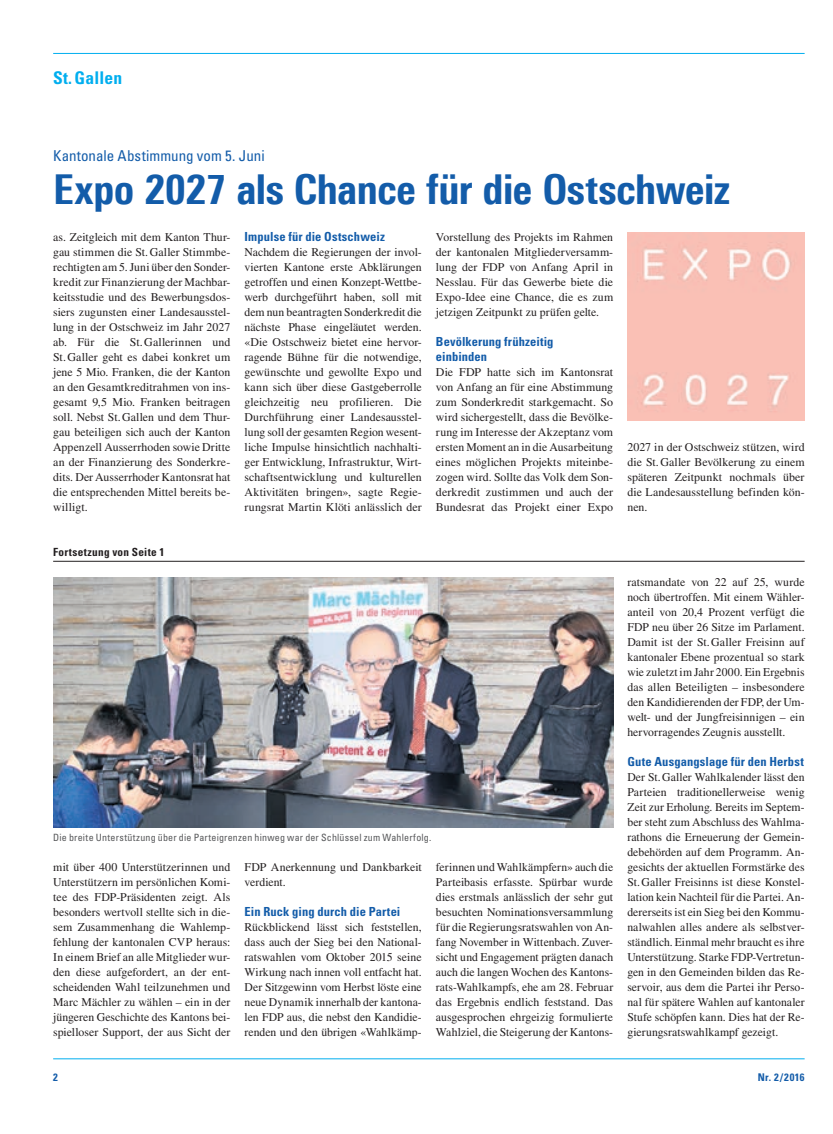
<style>
.page{position:relative;width:833px;height:1134px;background:#fff}
.page>*{position:absolute;margin:0;border:0;box-sizing:border-box;transform-origin:0 0}
.t1{font:800 41.25px "Linotype Univers 720 Cn";letter-spacing:-.01em;color:#135ca9}
.t2{font:700 condensed 17.5px "Univers LT Std";letter-spacing:.01em;color:#00aeef}
.t3{font:condensed 15px "Univers LT Std";color:#135ca9}
.t4{font:700 condensed 12.5px/15px "Univers LT Std";letter-spacing:.01em;color:#135ca9}
.t5{font:11.88px/15px "Times LT Std";color:#231f20;text-align:justify}
.t6{font:700 condensed 11.25px "Univers LT Std";letter-spacing:.03em;color:#231f20}
.t7{font:700 condensed 10.62px "Univers LT Std";letter-spacing:.05em;color:#135ca9}
.t8{font:condensed 10px "Univers LT Std";letter-spacing:.02em;color:#57585a}
</style>
<div class="page">
<hr style="left:53px;top:53px;width:751px;height:1px;background:#00aeef">
<hr style="left:53px;top:1058px;width:751px;height:1px;background:#00aeef">
<hr style="left:53px;top:561px;width:751px;height:1px;background:#231f20">
<img style="left:627px;top:233px;width:177px;height:188px">
<img style="left:53px;top:577px;width:560px;height:250px">
<h2 class="t2" style="left:53px;top:67px;width:70px">St.Gallen</h2>
<p class="t3" style="left:53px;top:147px;width:213px">Kantonale Abstimmung vom 5. Juni</p>
<h1 class="t1" style="left:53px;top:164px;width:678px">Expo 2027 als Chance für die Ostschweiz</h1>
<p class="t5" style="left:53px;top:229px;width:179px">as. Zeitgleich mit dem Kanton Thur&shy;gau stimmen die St.Galler Stimmbe&shy;rechtigten am 5. Juni über den Sonder&shy;kredit zur Finanzierung der Machbar&shy;keitsstudie und des Bewerbungsdos&shy;siers zugunsten einer Landesausstel&shy;lung in der Ostschweiz im Jahr 2027 ab. Für die St.Gallerinnen und St.Galler geht es dabei konkret um jene 5 Mio. Franken, die der Kanton an den Gesamtkreditrahmen von ins&shy;gesamt 9,5 Mio. Franken beitragen soll. Nebst St.Gallen und dem Thur&shy;gau beteiligen sich auch der Kanton Appenzell Ausserrhoden sowie Dritte an der Finanzierung des Sonderkre&shy;dits. Der Ausserrhoder Kantonsrat hat die entsprechenden Mittel bereits be&shy;willigt.</p>
<p class="t4" style="left:244px;top:229px;width:142px">Impulse für die Ostschweiz</p>
<p class="t5" style="left:436px;top:229px;width:179px">Vorstellung des Projekts im Rahmen der kantonalen Mitgliederversamm&shy;lung der FDP von Anfang April in Nesslau. Für das Gewerbe biete die Expo-Idee eine Chance, die es zum jetzigen Zeitpunkt zu prüfen gelte.</p>
<p class="t4" style="left:436px;top:333px;width:119px">Bevölkerung frühzeitig einbinden</p>
<p class="t5" style="left:436px;top:364px;width:179px">Die FDP hatte sich im Kantonsrat von Anfang an für eine Abstimmung zum Sonderkredit starkgemacht. So wird sichergestellt, dass die Bevölke&shy;rung im Interesse der Akzeptanz vom ersten Moment an in die Ausarbeitung eines möglichen Projekts miteinbe&shy;zogen wird. Sollte das Volk dem Son&shy;derkredit zustimmen und auch der Bundesrat das Projekt einer Expo</p>
<p class="t5" style="left:244px;top:244px;width:179px">Nachdem die Regierungen der invol&shy;vierten Kantone erste Abklärungen getroffen und einen Konzept-Wettbe&shy;werb durchgeführt haben, soll mit dem nun beantragten Sonderkredit die nächste Phase eingeläutet werden. «Die Ostschweiz bietet eine hervor&shy;ragende Bühne für die notwendige, gewünschte und gewollte Expo und kann sich über diese Gastgeberrolle gleichzeitig neu profilieren. Die Durchführung einer Landesausstel&shy;lung soll der gesamten Region wesent&shy;liche Impulse hinsichtlich nachhalti&shy;ger Entwicklung, Infrastruktur, Wirt&shy;schaftsentwicklung und kulturellen Aktivitäten bringen», sagte Regie&shy;rungsrat Martin Klöti anlässlich der</p>
<p class="t5" style="left:627px;top:439px;width:179px">2027 in der Ostschweiz stützen, wird die St.Galler Bevölkerung zu einem späteren Zeitpunkt nochmals über die Landesausstellung befinden kön&shy;nen.</p>
<p class="t6" style="left:53px;top:545px;width:113px">Fortsetzung von Seite 1</p>
<p class="t8" style="left:53px;top:831px;width:380px">Die breite Unterstützung über die Parteigrenzen hinweg war der Schlüssel zum Wahlerfolg.</p>
<p class="t5" style="left:53px;top:859px;width:179px">mit über 400 Unterstützerinnen und Unterstützern im persönlichen Komi&shy;tee des FDP-Präsidenten zeigt. Als besonders wertvoll stellte sich in die&shy;sem Zusammenhang die Wahlemp&shy;fehlung der kantonalen CVP heraus:<br>In einem Brief an alle Mitglieder wur&shy;den diese aufgefordert, an der ent&shy;scheidenden Wahl teilzunehmen und Marc Mächler zu wählen – ein in der jüngeren Geschichte des Kantons bei&shy;spielloser Support, der aus Sicht der</p>
<p class="t5" style="left:244px;top:859px;width:179px">FDP Anerkennung und Dankbarkeit verdient.</p>
<p class="t4" style="left:244px;top:903px;width:157px">Ein Ruck ging durch die Partei</p>
<p class="t5" style="left:244px;top:919px;width:179px">Rückblickend lässt sich feststellen, dass auch der Sieg bei den National&shy;ratswahlen vom Oktober 2015 seine Wirkung nach innen voll entfacht hat.<br>Der Sitzgewinn vom Herbst löste eine neue Dynamik innerhalb der kantona&shy;len FDP aus, die nebst den Kandidie&shy;renden und den übrigen «Wahlkämp-</p>
<p class="t5" style="left:436px;top:859px;width:179px">ferinnen und Wahlkämpfern» auch die Parteibasis erfasste. Spürbar wurde dies erstmals anlässlich der sehr gut besuchten Nominationsversammlung für die Regierungsratswahlen von An&shy;fang November in Wittenbach. Zuver&shy;sicht und Engagement prägten danach auch die langen Wochen des Kantons&shy;rats-Wahlkampfs, ehe am 28. Februar das Ergebnis endlich feststand. Das ausgesprochen ehrgeizig formulierte Wahlziel, die Steigerung der Kantons-</p>
<p class="t5" style="left:627px;top:574px;width:179px">ratsmandate von 22 auf 25, wurde noch übertroffen. Mit einem Wähler&shy;anteil von 20,4 Prozent verfügt die FDP neu über 26 Sitze im Parlament.<br>Damit ist der St.Galler Freisinn auf kantonaler Ebene prozentual so stark wie zuletzt im Jahr 2000. Ein Ergebnis das allen Beteiligten – insbesondere den Kandidierenden der FDP, der Um&shy;welt- und der Jungfreisinnigen – ein hervorragendes Zeugnis ausstellt.</p>
<p class="t4" style="left:627px;top:753px;width:178px">Gute Ausgangslage für den Herbst</p>
<p class="t5" style="left:627px;top:769px;width:179px">Der St.Galler Wahlkalender lässt den Parteien traditionellerweise wenig Zeit zur Erholung. Bereits im Septem&shy;ber steht zum Abschluss des Wahlma&shy;rathons die Erneuerung der Gemein&shy;debehörden auf dem Programm. An&shy;gesichts der aktuellen Formstärke des St.Galler Freisinns ist diese Konstel&shy;lation kein Nachteil für die Partei. An&shy;dererseits ist ein Sieg bei den Kommu&shy;nalwahlen alles andere als selbstver&shy;ständlich. Einmal mehr braucht es ihre Unterstützung. Starke FDP-Vertretun&shy;gen in den Gemeinden bilden das Re&shy;servoir, aus dem die Partei ihr Perso&shy;nal für spätere Wahlen auf kantonaler Stufe schöpfen kann. Dies hat der Re&shy;gierungsratswahlkampf gezeigt.</p>
<p class="t7" style="left:53px;top:1070px;width:6px">2</p>
<p class="t7" style="left:757px;top:1070px;width:48px">Nr. 2/2016</p>
</div>
